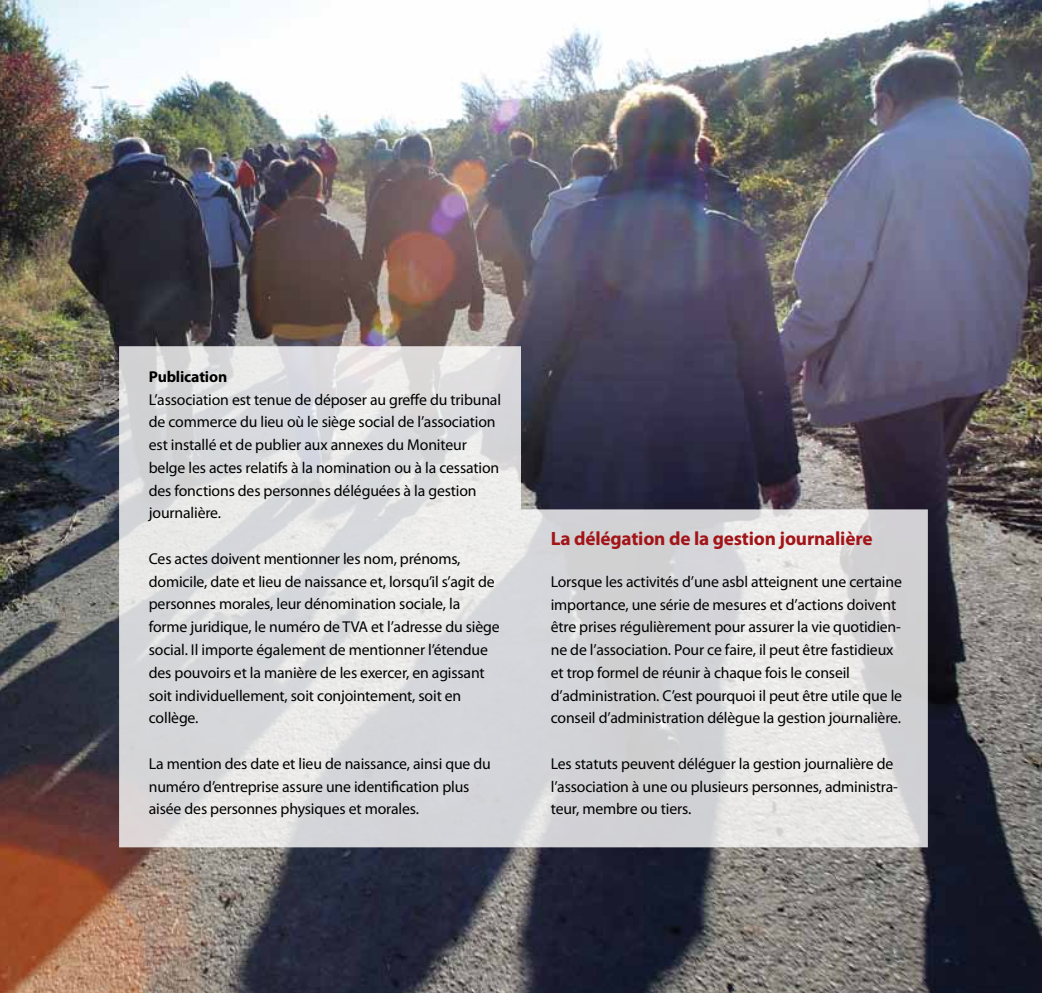
<style>
.page{position:relative;width:1042px;height:993px;background:#fff}
.page>*{position:absolute;margin:0;border:0;box-sizing:border-box;transform-origin:0 0}
.t1{font:700 19.25px "Myriad Pro";letter-spacing:-.01em;color:#a31418}
.t2{font:15.75px/22.8px "Myriad Pro";letter-spacing:-.01em;color:#000}
.t3{font:700 15.75px "Myriad Pro";letter-spacing:-.01em;color:#000}
</style>
<div class="page">
<img style="left:0;top:0;width:1042px;height:992px">
<svg style="left:119px;top:346px;width:809px;height:501px;background:#c2c1c6"></svg>
<p class="t3" style="left:149px;top:366px;width:80px">Publication</p>
<p class="t2" style="left:149px;top:387px;width:354px">L’association est tenue de déposer au greffe du tribunal de commerce du lieu où le siège social de l’association est installé et de publier aux annexes du Moniteur belge les actes relatifs à la nomination ou à la cessation des fonctions des personnes déléguées à la gestion journalière.</p>
<p class="t2" style="left:149px;top:547px;width:352px">Ces actes doivent mentionner les nom, prénoms, domicile, date et lieu de naissance et, lorsqu’il s’agit de personnes morales, leur dénomination sociale, la forme juridique, le numéro de TVA et l’adresse du siège social. Il importe également de mentionner l’étendue des pouvoirs et la manière de les exercer, en agissant soit individuellement, soit conjointement, soit en collège.</p>
<p class="t2" style="left:149px;top:751px;width:344px">La mention des date et lieu de naissance, ainsi que du numéro d’entreprise assure une identification plus aisée des personnes physiques et morales.</p>
<p class="t1" style="left:551px;top:525px;width:323px">La délégation de la gestion journalière</p>
<p class="t2" style="left:551px;top:569px;width:353px">Lorsque les activités d’une asbl atteignent une certaine importance, une série de mesures et d’actions doivent être prises régulièrement pour assurer la vie quotidien&shy;ne de l’association. Pour ce faire, il peut être fastidieux et trop formel de réunir à chaque fois le conseil d’administration. C’est pourquoi il peut être utile que le conseil d’administration délègue la gestion journalière.</p>
<p class="t2" style="left:551px;top:751px;width:349px">Les statuts peuvent déléguer la gestion journalière de l’association à une ou plusieurs personnes, administra&shy;teur, membre ou tiers.</p>
</div>
